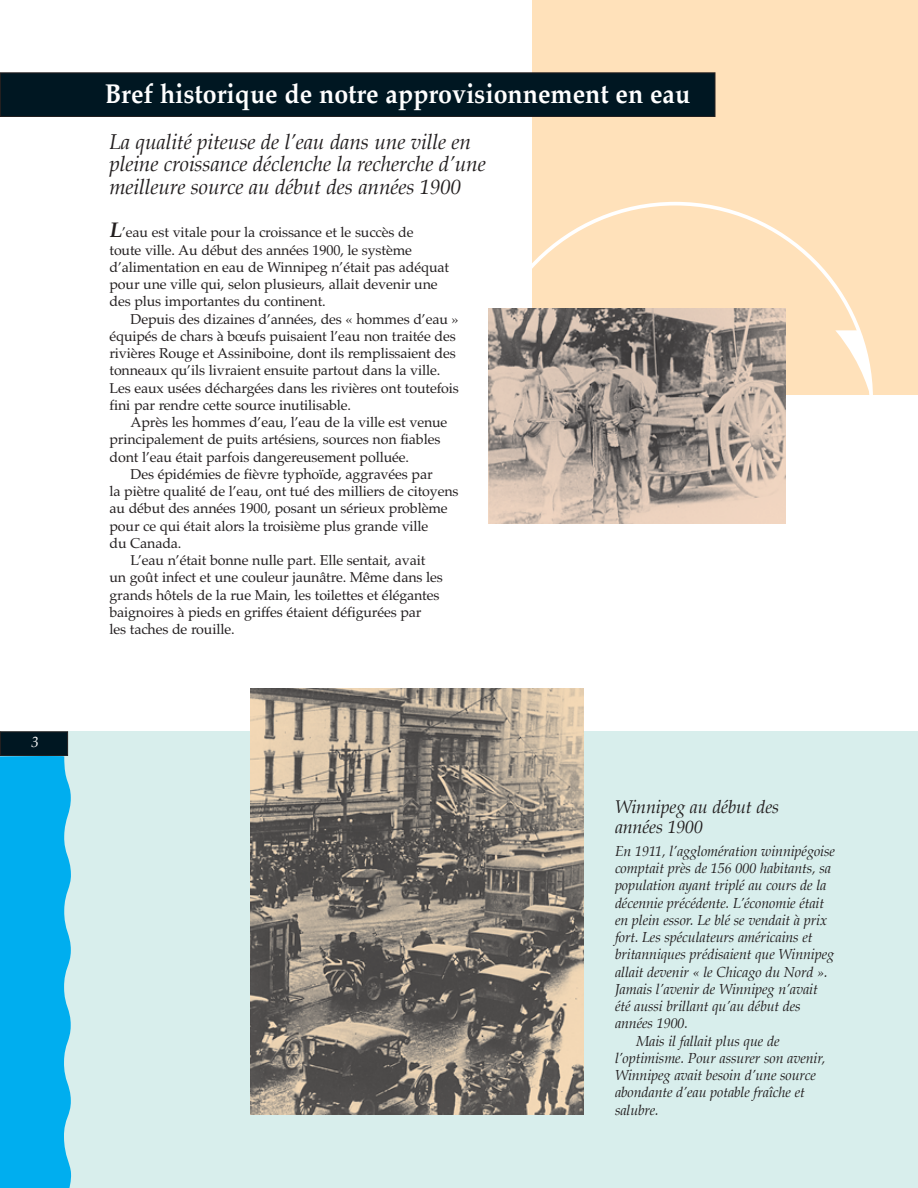
<style>
.page{position:relative;width:918px;height:1188px;background:#fff}
.page>*{position:absolute;margin:0;border:0;box-sizing:border-box;transform-origin:0 0}
.t1{font:700 27px "Palatino";color:#fff;scale:.92 1}
.t2{font:italic 21px/22.5px "Palatino";letter-spacing:-.01em;color:#231f20}
.t3{font:italic 18px/19.5px "Palatino";letter-spacing:-.01em;color:#231f20}
.t4{font:italic 15px "Palatino";color:#fff}
.t5{font:14.25px/17.2px "Palatino";letter-spacing:-.01em;color:#231f20}
.t6{font:italic 14.25px "Palatino";letter-spacing:-.01em;color:#231f20}
.s1{font-weight:700;font-style:italic;font-size:21px}
</style>
<div class="page">
<div style="left:532px;top:0;width:386px;height:395px;background:#ffe1ba"></div>
<div style="left:0;top:731px;width:918px;height:457px;background:#d8eeec"></div>
<div style="left:1px;top:73px;width:713px;height:43px;background:#001722"></div>
<div style="left:0;top:72px;width:715px;height:45px;border:1px solid #231f20"></div>
<img style="left:251px;top:688px;width:333px;height:426px">
<svg style="left:532px;top:202px;width:341px;height:193px"></svg>
<svg style="left:835px;top:330px;width:36px;height:65px"></svg>
<img style="left:488px;top:308px;width:298px;height:215px">
<svg style="left:0;top:731px;width:71px;height:457px;background:#0ba9e4"></svg>
<p class="t4" style="left:32px;top:735px;width:9px">3</p>
<h1 class="t1" style="left:105px;top:81px;width:638px">Bref historique de notre approvisionnement en eau</h1>
<h2 class="t2" style="left:110px;top:132px;width:378px">La qualité piteuse de l’eau dans une ville en pleine croissance déclenche la recherche d’une meilleure source au début des années 1900</h2>
<p class="t5" style="left:109px;top:226px;width:341px"><span class="s1">L</span>’eau est vitale pour la croissance et le succès de<br>toute ville. Au début des années 1900, le système d’alimentation en eau de Winnipeg n’était pas adéquat pour une ville qui, selon plusieurs, allait devenir une des plus importantes du continent.</p>
<p class="t5" style="left:109px;top:312px;width:351px;text-indent:21px">Depuis des dizaines d’années, des « hommes d’eau » équipés de chars à bœufs puisaient l’eau non traitée des rivières Rouge et Assiniboine, dont ils remplissaient des tonneaux qu’ils livraient ensuite partout dans la ville.<br>Les eaux usées déchargées dans les rivières ont toutefois fini par rendre cette source inutilisable.</p>
<p class="t5" style="left:109px;top:415px;width:339px;text-indent:21px">Après les hommes d’eau, l’eau de la ville est venue principalement de puits artésiens, sources non fiables dont l’eau était parfois dangereusement polluée.</p>
<p class="t5" style="left:130px;top:467px;width:304px">Des épidémies de fièvre typhoïde, aggravées par</p>
<p class="t5" style="left:109px;top:484px;width:351px">la piètre qualité de l’eau, ont tué des milliers de citoyens</p>
<p class="t5" style="left:109px;top:502px;width:340px">au début des années 1900, posant un sérieux problème</p>
<p class="t5" style="left:109px;top:519px;width:320px">pour ce qui était alors la troisième plus grande ville</p>
<p class="t5" style="left:109px;top:536px;width:73px">du Canada.</p>
<p class="t5" style="left:130px;top:553px;width:296px">L’eau n’était bonne nulle part. Elle sentait, avait</p>
<p class="t5" style="left:109px;top:571px;width:335px">un goût infect et une couleur jaunâtre. Même dans les</p>
<p class="t5" style="left:109px;top:588px;width:331px">grands hôtels de la rue Main, les toilettes et élégantes</p>
<p class="t5" style="left:109px;top:605px;width:313px">baignoires à pieds en griffes étaient défigurées par</p>
<p class="t5" style="left:109px;top:622px;width:127px">les taches de rouille.</p>
<p class="t3" style="left:615px;top:799px;width:166px">Winnipeg au début des années 1900</p>
<p class="t6" style="left:615px;top:844px;width:221px">En 1911, l’agglomération winnipégoise</p>
<p class="t6" style="left:615px;top:862px;width:218px">comptait près de 156 000 habitants, sa</p>
<p class="t6" style="left:615px;top:879px;width:213px">population ayant triplé au cours de la</p>
<p class="t6" style="left:615px;top:896px;width:211px">décennie précédente. L’économie était</p>
<p class="t6" style="left:615px;top:913px;width:214px">en plein essor. Le blé se vendait à prix</p>
<p class="t6" style="left:615px;top:931px;width:199px">fort. Les spéculateurs américains et</p>
<p class="t6" style="left:615px;top:948px;width:221px">britanniques prédisaient que Winnipeg</p>
<p class="t6" style="left:615px;top:965px;width:214px">allait devenir « le Chicago du Nord ».</p>
<p class="t6" style="left:615px;top:982px;width:204px">Jamais l’avenir de Winnipeg n’avait</p>
<p class="t6" style="left:615px;top:1000px;width:187px">été aussi brillant qu’au début des</p>
<p class="t6" style="left:615px;top:1017px;width:75px">années 1900.</p>
<p class="t6" style="left:636px;top:1034px;width:145px">Mais il fallait plus que de</p>
<p class="t6" style="left:615px;top:1051px;width:212px">l’optimisme. Pour assurer son avenir,</p>
<p class="t6" style="left:615px;top:1069px;width:202px">Winnipeg avait besoin d’une source</p>
<p class="t6" style="left:615px;top:1086px;width:191px">abondante d’eau potable fraîche et</p>
<p class="t6" style="left:615px;top:1103px;width:45px">salubre.</p>
</div>
